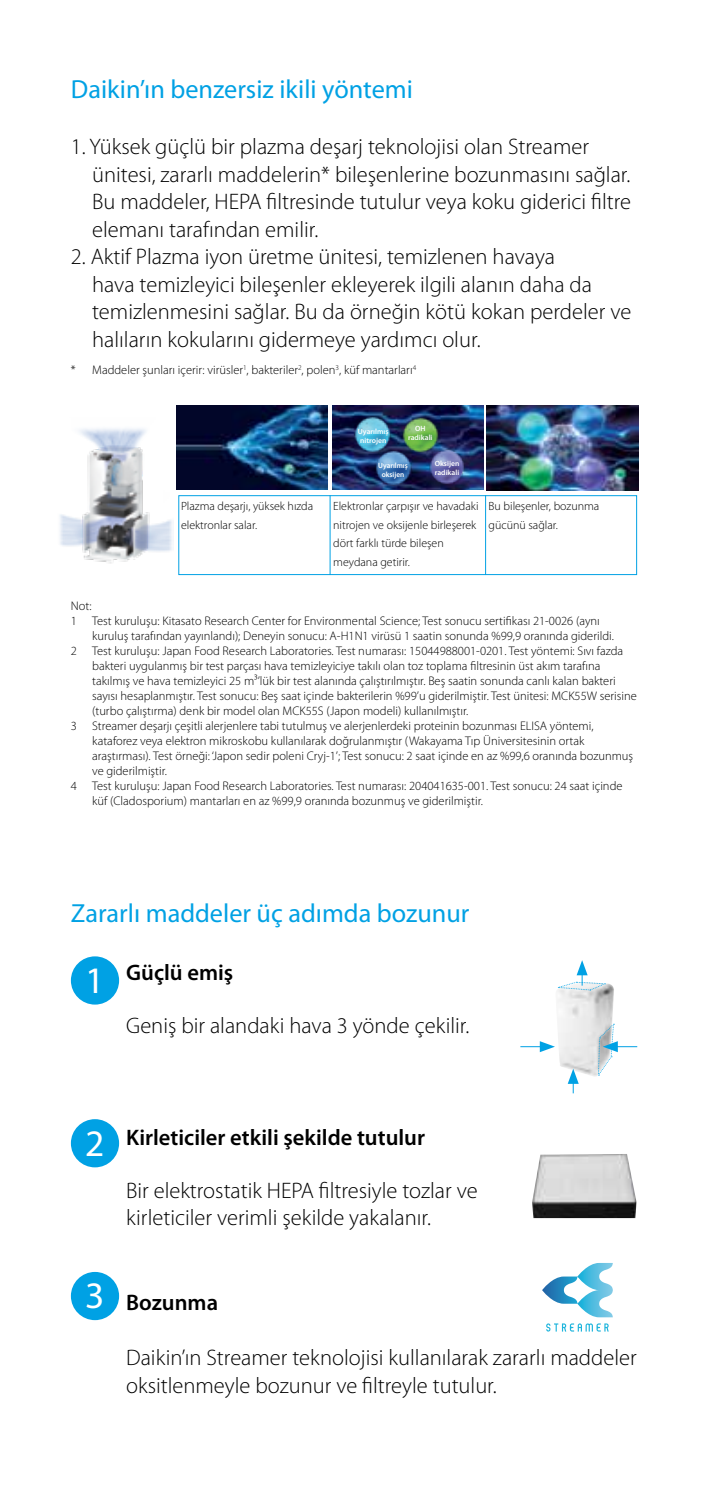
<style>
.page{position:relative;width:709px;height:1489px;background:#fff}
.page>*{position:absolute;margin:0;border:0;box-sizing:border-box;transform-origin:0 0}
.t1{font:37.5px "Myriad Pro";color:#fff}
.t2{font:26.25px "Myriad Pro";color:#00a1e4}
.t3{font:300 22.5px/27.5px "Myriad Pro";color:#000}
.t4{font:600 22.5px "Myriad Pro";color:#000}
.t5{font:300 12.5px "Myriad Pro";color:#000}
.t6{font:300 12px/18.8px "Myriad Pro";color:#000}
.t7{font:600 7.5px/9px "Myriad Pro";color:#fff;text-align:center}
.t8{font:600 7.5px/9px "Myriad Pro";color:#fff;text-align:center;scale:.96 1}
</style>
<div class="page">
<img style="left:532px;top:1154px;width:104px;height:63px">
<svg style="left:542px;top:1263px;width:71px;height:54px"></svg>
<svg style="left:546px;top:1323px;width:62px;height:8px"></svg>
<svg style="left:520px;top:1041px;width:35px;height:11px"></svg>
<img style="left:557px;top:983px;width:57px;height:93px">
<svg style="left:558px;top:960px;width:47px;height:30px"></svg>
<svg style="left:567px;top:1068px;width:11px;height:25px"></svg>
<svg style="left:597px;top:1023px;width:40px;height:52px"></svg>
<div style="left:71px;top:956px;width:48px;height:48px;background:#00a1e4;border-radius:50%"></div>
<div style="left:71px;top:1119px;width:48px;height:48px;background:#00a1e4;border-radius:50%"></div>
<div style="left:71px;top:1271px;width:48px;height:48px;background:#00a1e4;border-radius:50%"></div>
<img style="left:176px;top:405px;width:152px;height:84px">
<img style="left:486px;top:405px;width:152px;height:86px">
<svg style="left:178px;top:495px;width:459px;height:80px"></svg>
<img style="left:332px;top:405px;width:152px;height:84px">
<img style="left:428px;top:448px;width:38px;height:37px">
<img style="left:375px;top:449px;width:37px;height:38px">
<img style="left:401px;top:416px;width:38px;height:37px">
<img style="left:354px;top:416px;width:37px;height:37px">
<img style="left:60px;top:428px;width:113px;height:136px">
<hr style="left:330px;top:495px;width:1px;height:80px;background:#00a1e4">
<hr style="left:485px;top:495px;width:1px;height:80px;background:#00a1e4">
<h2 class="t2" style="left:71px;top:73px;width:343px">Daikin’ın benzersiz ikili yöntemi</h2>
<h3 class="t3" style="left:92px;top:133px;width:540px;text-indent:-21px">1. Yüksek güçlü bir plazma deşarj teknolojisi olan Streamer ünitesi, zararlı maddelerin* bileşenlerine bozunmasını sağlar.<br>Bu maddeler, HEPA filtresinde tutulur veya koku giderici filtre elemanı tarafından emilir.</h3>
<h3 class="t3" style="left:92px;top:243px;width:540px;text-indent:-21px">2. Aktif Plazma iyon üretme ünitesi, temizlenen havaya<br>hava temizleyici bileşenler ekleyerek ilgili alanın daha da temizlenmesini sağlar. Bu da örneğin kötü kokan perdeler ve halıların kokularını gidermeye yardımcı olur.</h3>
<p class="t5" style="left:71px;top:363px;width:347px">* Maddeler şunları içerir: virüsler<sup>1</sup>, bakteriler<sup>2</sup>, polen<sup>3</sup>, küf mantarları<sup>4</sup></p>
<p class="t7" style="left:408px;top:424px;width:26px">OH radikali</p>
<p class="t7" style="left:358px;top:426px;width:32px">Uyarılmış nitrojen</p>
<p class="t8" style="left:378px;top:460px;width:32px">Uyarılmış oksijen</p>
<p class="t7" style="left:435px;top:459px;width:26px;text-align:left">Oksijen radikali</p>
<p class="t6" style="left:181px;top:496px;width:134px">Plazma deşarjı, yüksek hızda elektronlar salar.</p>
<p class="t6" style="left:333px;top:496px;width:147px">Elektronlar çarpışır ve havadaki nitrojen ve oksijenle birleşerek dört farklı türde bileşen meydana getirir.</p>
<p class="t6" style="left:488px;top:496px;width:112px">Bu bileşenler, bozunma gücünü sağlar.</p>
<p class="t5" style="left:71px;top:599px;width:22px">Not:</p>
<p class="t5" style="left:71px;top:614px;width:530px">1 Test kuruluşu: Kitasato Research Center for Environmental Science; Test sonucu sertifikası 21-0026 (aynı</p>
<p class="t5" style="left:92px;top:629px;width:523px">kuruluş tarafından yayınlandı); Deneyin sonucu: A-H1N1 virüsü 1 saatin sonunda %99,9 oranında giderildi.</p>
<p class="t5" style="left:71px;top:644px;width:554px">2 Test kuruluşu: Japan Food Research Laboratories. Test numarası: 15044988001-0201. Test yöntemi: Sıvı fazda</p>
<p class="t5" style="left:92px;top:659px;width:510px">bakteri uygulanmış bir test parçası hava temizleyiciye takılı olan toz toplama filtresinin üst akım tarafına</p>
<p class="t5" style="left:92px;top:674px;width:525px">takılmış ve hava temizleyici 25 m³’lük bir test alanında çalıştırılmıştır. Beş saatin sonunda canlı kalan bakteri</p>
<p class="t5" style="left:92px;top:689px;width:546px">sayısı hesaplanmıştır. Test sonucu: Beş saat içinde bakterilerin %99’u giderilmiştir. Test ünitesi: MCK55W serisine</p>
<p class="t5" style="left:92px;top:704px;width:378px">(turbo çalıştırma) denk bir model olan MCK55S (Japon modeli) kullanılmıştır.</p>
<p class="t5" style="left:71px;top:719px;width:524px">3 Streamer deşarjı çeşitli alerjenlere tabi tutulmuş ve alerjenlerdeki proteinin bozunması ELISA yöntemi,</p>
<p class="t5" style="left:92px;top:734px;width:493px">kataforez veya elektron mikroskobu kullanılarak doğrulanmıştır (Wakayama Tıp Üniversitesinin ortak</p>
<p class="t5" style="left:92px;top:749px;width:542px">araştırması). Test örneği: ‘Japon sedir poleni Cryj-1’; Test sonucu: 2 saat içinde en az %99,6 oranında bozunmuş</p>
<p class="t5" style="left:92px;top:764px;width:76px">ve giderilmiştir.</p>
<p class="t5" style="left:71px;top:779px;width:553px">4 Test kuruluşu: Japan Food Research Laboratories. Test numarası: 204041635-001. Test sonucu: 24 saat içinde</p>
<p class="t5" style="left:92px;top:794px;width:392px">küf (Cladosporium) mantarları en az %99,9 oranında bozunmuş ve giderilmiştir.</p>
<h2 class="t2" style="left:71px;top:897px;width:400px">Zararlı maddeler üç adımda bozunur</h2>
<h3 class="t4" style="left:126px;top:957px;width:109px">Güçlü emiş</h3>
<h1 class="t1" style="left:85px;top:957px;width:21px">1</h1>
<h3 class="t3" style="left:126px;top:1011px;width:345px">Geniş bir alandaki hava 3 yönde çekilir.</h3>
<h1 class="t1" style="left:85px;top:1119px;width:21px">2</h1>
<h1 class="t1" style="left:85px;top:1272px;width:21px">3</h1>
<h3 class="t4" style="left:126px;top:1122px;width:300px">Kirleticiler etkili şekilde tutulur</h3>
<h3 class="t3" style="left:126px;top:1176px;width:353px">Bir elektrostatik HEPA filtresiyle tozlar ve kirleticiler verimli şekilde yakalanır.</h3>
<h3 class="t4" style="left:126px;top:1287px;width:93px">Bozunma</h3>
<h3 class="t3" style="left:126px;top:1344px;width:512px">Daikin’ın Streamer teknolojisi kullanılarak zararlı maddeler oksitlenmeyle bozunur ve filtreyle tutulur.</h3>
</div>
